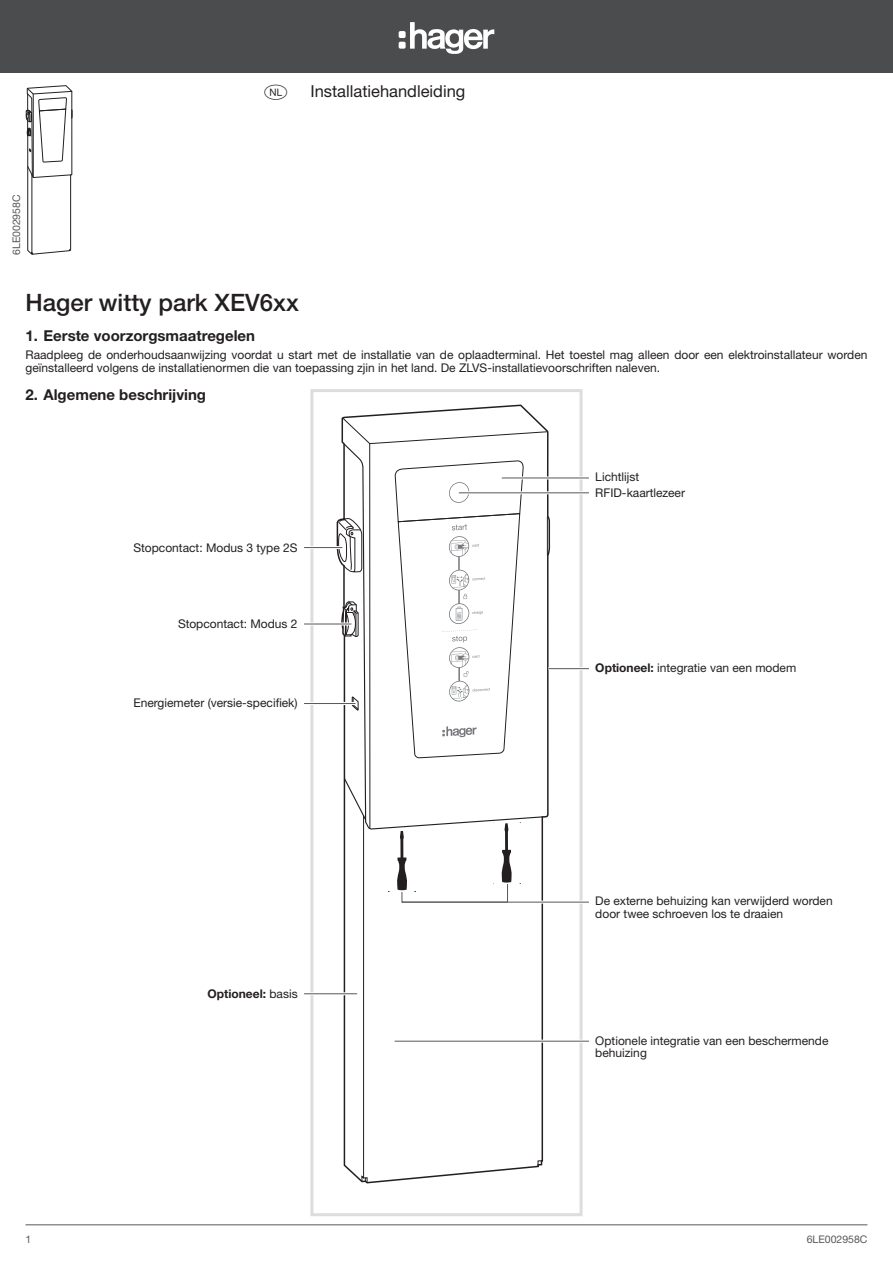
<style>
.page{position:relative;width:893px;height:1263px;background:#fff}
.page>*{position:absolute;margin:0;border:0;box-sizing:border-box;transform-origin:0 0}
.t1{font:500 24px "Helvetica Neue LTW1 G";color:#231f20}
.t2{font:16.5px "Helvetica Neue LTW1 G";color:#231f20}
.t3{font:16.5px "Hager Langues";color:#231f20}
.t4{font:700 15px "Helvetica Neue LTW1 G";color:#231f20}
.t5{font:12px/12.8px "Helvetica Neue LTW1 G";color:#231f20}
.t6{font:700 12px "Helvetica Neue LTW1 G";color:#231f20}
.t7{font:10.5px "Helvetica Neue LTW1 G";color:#57585a}
.s1{font-weight:400}
.s2{font-weight:700}
</style>
<div class="page">
<svg style="left:310px;top:389px;width:273px;height:827px"></svg>
<hr style="left:304px;top:546px;width:38px;height:3px;background:#fff">
<hr style="left:304px;top:622px;width:47px;height:3px;background:#fff">
<hr style="left:304px;top:702px;width:51px;height:3px;background:#fff">
<hr style="left:304px;top:992px;width:53px;height:3px;background:#fff">
<hr style="left:26px;top:1224px;width:841px;height:1px;background:#57585a">
<div style="left:0;top:0;width:893px;height:72px;background:#4b4c4d"></div>
<svg style="left:399px;top:22px;width:95px;height:32px"></svg>
<svg style="left:26px;top:85px;width:47px;height:170px"></svg>
<hr style="left:304px;top:547px;width:38px;height:1px;background:#57585a">
<hr style="left:304px;top:624px;width:47px;height:1px;background:#57585a">
<hr style="left:304px;top:703px;width:51px;height:1px;background:#57585a">
<hr style="left:304px;top:993px;width:53px;height:1px;background:#57585a">
<svg style="left:338px;top:417px;width:251px;height:766px"></svg>
<p class="t7" style="left:10px;top:255px;width:62px;rotate:-90deg">6LE002958C</p>
<h2 class="t3" style="left:264px;top:85px;width:26px">i</h2>
<h2 class="t2" style="left:310px;top:81px;width:156px">Installatiehandleiding</h2>
<h1 class="t1" style="left:26px;top:288px;width:275px">Hager witty park XEV6xx</h1>
<p class="t4" style="left:26px;top:326px;width:231px">1. Eerste voorzorgsmaatregelen</p>
<p class="t5" style="left:26px;top:348px;width:843px">Raadpleeg de onderhoudsaanwijzing voordat u start met de installatie van de oplaadterminal. Het toestel mag alleen door een elektroinstallateur worden geïnstalleerd volgens de installatienormen die van toepassing zjin in het land. De ZLVS-installatievoorschriften naleven.</p>
<p class="t4" style="left:26px;top:385px;width:182px">2. Algemene beschrijving</p>
<p class="t5" style="left:134px;top:541px;width:166px">Stopcontact: Modus 3 type 2S</p>
<p class="t5" style="left:178px;top:617px;width:121px">Stopcontact: Modus 2</p>
<p class="t5" style="left:133px;top:696px;width:166px">Energiemeter (versie-specifiek)</p>
<p class="t7" style="left:26px;top:1232px;width:7px">1</p>
<p class="t6" style="left:207px;top:986px;width:92px">Optioneel: <span class="s1">basis</span></p>
<p class="t5" style="left:595px;top:469px;width:91px;line-height:15.5px">Lichtlijst<br>RFID-kaartlezeer</p>
<p class="t5" style="left:595px;top:661px;width:202px"><span class="s2">Optioneel:</span> integratie van een modem</p>
<p class="t5" style="left:595px;top:895px;width:239px">De externe behuizing kan verwijderd worden door twee schroeven los te draaien</p>
<p class="t5" style="left:595px;top:1034px;width:235px">Optionele integratie van een beschermende behuizing</p>
<p class="t7" style="left:807px;top:1232px;width:62px">6LE002958C</p>
</div>
